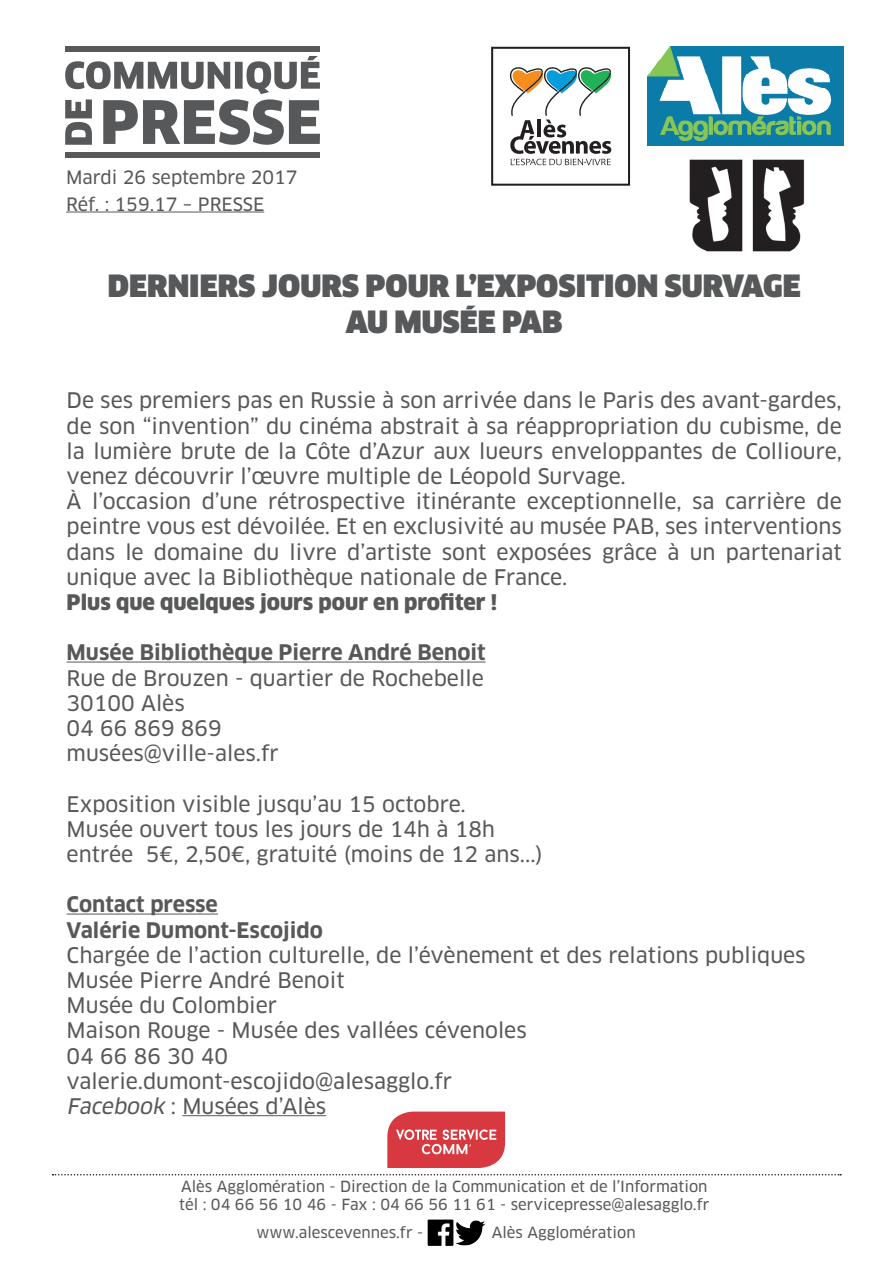
<style>
.page{position:relative;width:893px;height:1263px;background:#fff}
.page>*{position:absolute;margin:0;border:0;box-sizing:border-box;transform-origin:0 0}
.t1{font:900 30px/36px "Clan OT";color:#57585a;text-align:center}
.t2{font:21px/25.2px "Clan OT News";color:#57585a}
.t3{font:700 21px/25.2px "Clan OT";color:#57585a}
.t4{font:900 21px "Clan OT";color:#57585a}
.t5{font:18px/27px "Clan OT News";color:#57585a}
.t6{font:15px/18px "Clan OT News";color:#57585a}
.s1{font-style:italic}
</style>
<div class="page">
<img style="left:647px;top:46px;width:196px;height:100px">
<hr style="left:67px;top:662px;width:419px;height:1px;background:#57585a">
<hr style="left:67px;top:914px;width:151px;height:1px;background:#57585a">
<hr style="left:66px;top:212px;width:198px;height:1px;background:#57585a">
<svg style="left:65px;top:56px;width:255px;height:89px"></svg>
<div style="left:65px;top:46px;width:255px;height:6px;background:#57585a"></div>
<div style="left:65px;top:152px;width:255px;height:5px;background:#57585a"></div>
<svg style="left:52px;top:1111px;width:789px;height:65px"></svg>
<img style="left:427px;top:1219px;width:59px;height:27px">
<img style="left:689px;top:159px;width:116px;height:93px">
<svg style="left:491px;top:47px;width:139px;height:139px"></svg>
<p class="t5" style="left:66px;top:164px;width:233px">Mardi 26 septembre 2017<br>Réf. : 159.17 – PRESSE</p>
<h1 class="t1" style="left:108px;top:268px;width:694px">DERNIERS JOURS POUR L’EXPOSITION SURVAGE<br>AU MUSÉE PAB</h1>
<p class="t2" style="left:67px;top:388px;width:777px">De ses premiers pas en Russie à son arrivée dans le Paris des avant-gardes, de son “invention” du cinéma abstrait à sa réappropriation du cubisme, de la lumière brute de la Côte d’Azur aux lueurs enveloppantes de Collioure, venez découvrir l’œuvre multiple de Léopold Survage.<br>À l’occasion d’une rétrospective itinérante exceptionnelle, sa carrière de peintre vous est dévoilée. Et en exclusivité au musée PAB, ses interventions dans le domaine du livre d’artiste sont exposées grâce à un partenariat unique avec la Bibliothèque nationale de France.</p>
<p class="t4" style="left:67px;top:590px;width:432px">Plus que quelques jours pour en profiter !</p>
<p class="t3" style="left:67px;top:640px;width:421px">Musée Bibliothèque Pierre André Benoit</p>
<p class="t2" style="left:67px;top:665px;width:419px">Rue de Brouzen - quartier de Rochebelle<br>30100 Alès<br>04 66 869 869<br>musées@ville-ales.fr</p>
<p class="t2" style="left:67px;top:791px;width:477px">Exposition visible jusqu’au 15 octobre.<br>Musée ouvert tous les jours de 14h à 18h entrée 5€, 2,50€, gratuité (moins de 12 ans...)</p>
<p class="t3" style="left:67px;top:892px;width:258px">Contact presse<br>Valérie Dumont-Escojido</p>
<p class="t2" style="left:67px;top:942px;width:740px">Chargée de l’action culturelle, de l’évènement et des relations publiques Musée Pierre André Benoit<br>Musée du Colombier<br>Maison Rouge - Musée des vallées cévenoles<br>04 66 86 30 40<br>valerie.dumont-escojido@alesagglo.fr<br><span class="s1">Facebook</span> : Musées d’Alès</p>
<p class="t6" style="left:179px;top:1178px;width:532px">Alès Agglomération - Direction de la Communication et de l’Information tél : 04 66 56 10 46 - Fax : 04 66 56 11 61 - servicepresse@alesagglo.fr</p>
<p class="t6" style="left:256px;top:1223px;width:168px">www.alescevennes.fr -</p>
<p class="t6" style="left:492px;top:1224px;width:145px">Alès Agglomération</p>
</div>
